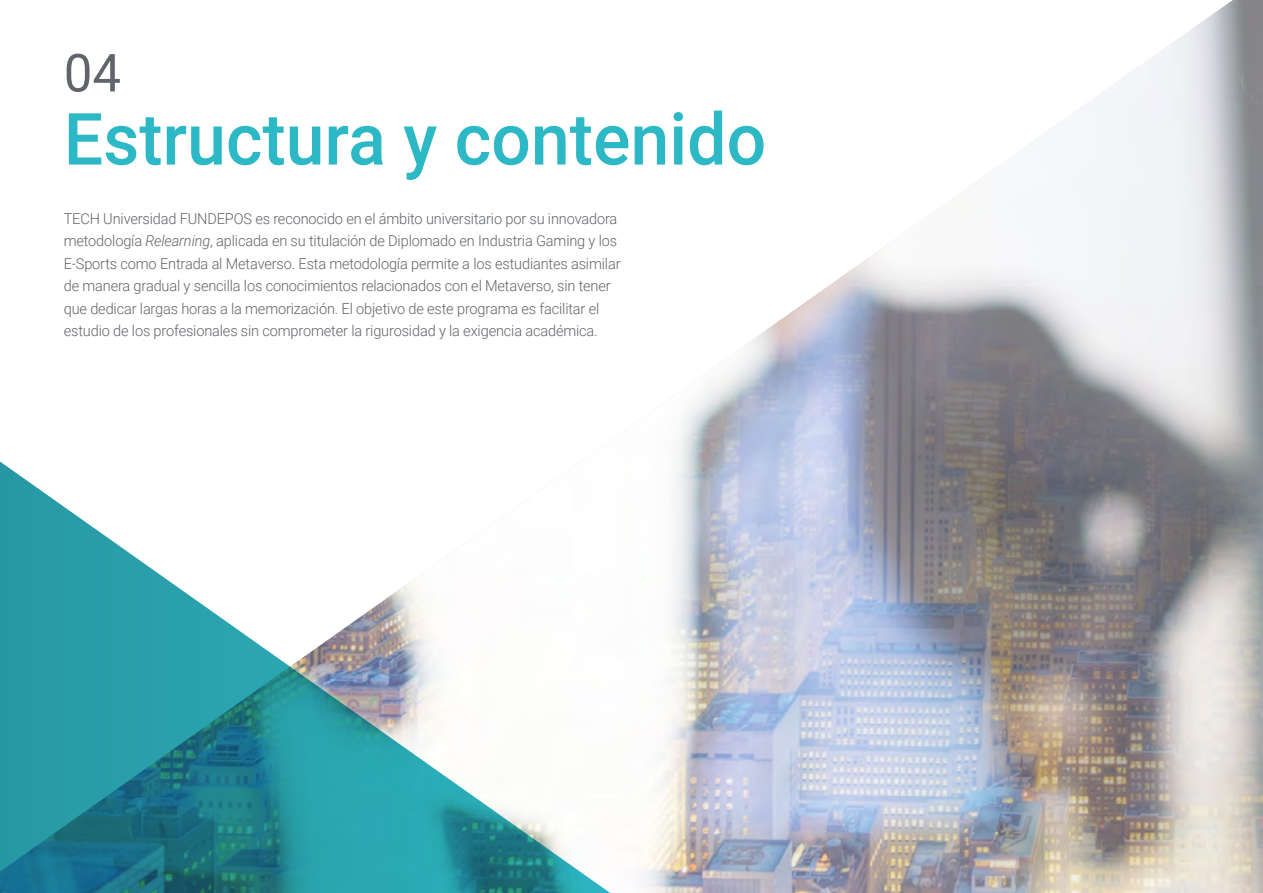
<style>
.page{position:relative;width:1263px;height:893px;background:#fff}
.page>*{position:absolute;margin:0;border:0;box-sizing:border-box;transform-origin:0 0}
.t1{font:500 72px "Roboto";color:#2db8c5}
.t2{font:52.5px "Roboto";color:#61646a}
.t3{font:300 15px/22.5px "Roboto";letter-spacing:-.01em;color:#61646a}
.s1{font-style:italic}
</style>
<div class="page">
<img style="left:641px;top:0;width:622px;height:893px">
<svg style="left:0;top:461px;width:610px;height:432px"></svg>
<h2 class="t2" style="left:64px;top:36px;width:59px">04</h2>
<h1 class="t1" style="left:64px;top:89px;width:704px">Estructura y contenido</h1>
<p class="t3" style="left:64px;top:207px;width:558px">TECH Universidad FUNDEPOS es reconocido en el ámbito universitario por su innovadora metodología <span class="s1">Relearning</span>, aplicada en su titulación de Diplomado en Industria Gaming y los E-Sports como Entrada al Metaverso. Esta metodología permite a los estudiantes asimilar de manera gradual y sencilla los conocimientos relacionados con el Metaverso, sin tener que dedicar largas horas a la memorización. El objetivo de este programa es facilitar el estudio de los profesionales sin comprometer la rigurosidad y la exigencia académica.</p>
</div>
